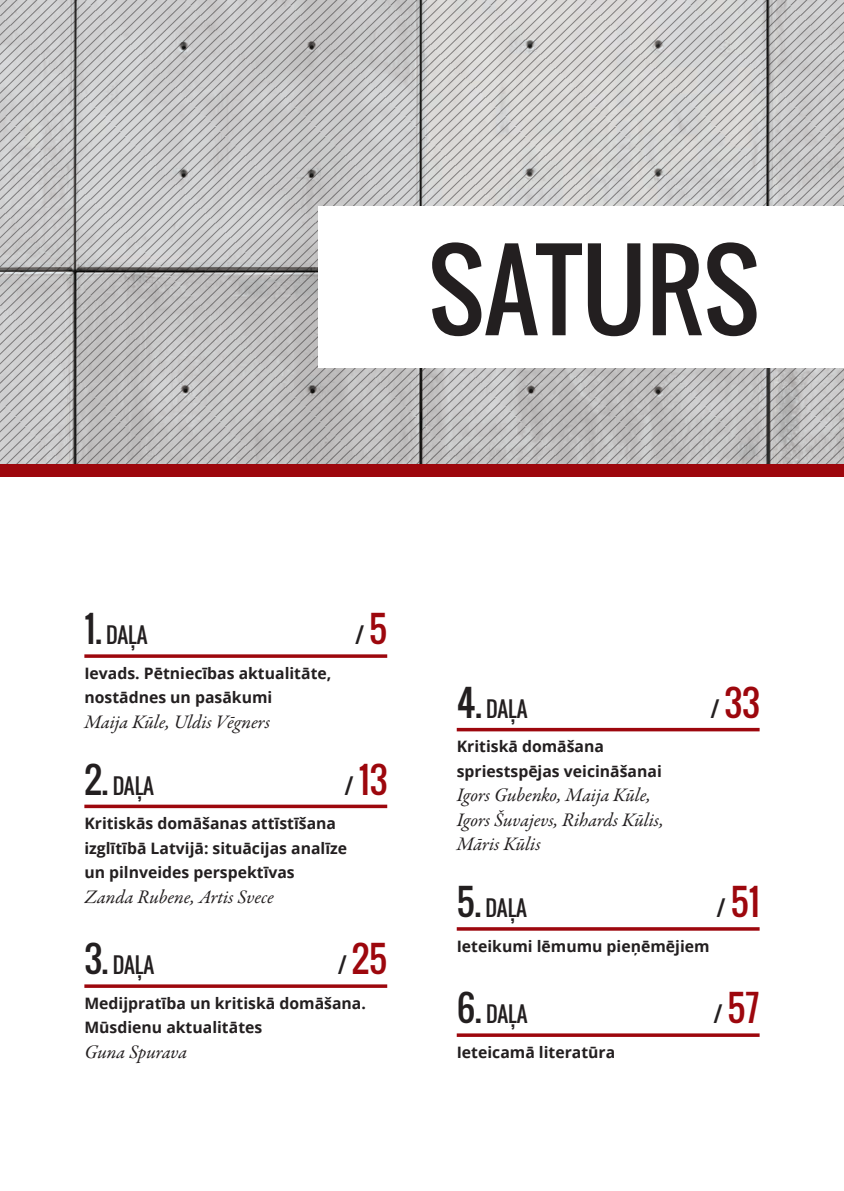
<style>
.page{position:relative;width:844px;height:1191px;background:#fff}
.page>*{position:absolute;margin:0;border:0;box-sizing:border-box;transform-origin:0 0}
.t1{font:105px "Oswald";color:#231f20}
.t2{font:35px "Oswald";color:#9d070d}
.t3{font:21px "Oswald";color:#231f20}
.t4{font:italic 19.25px/24.5px "Garamond Premr Pro";letter-spacing:-.005em;color:#231f20}
.t5{font:700 15.75px/24.5px "Open Sans";color:#231f20}
.s1{font-size:35px}
.s2{font-size:35px;color:#9d070d}
.s3{font-size:21px;color:#231f20}
</style>
<div class="page">
<svg style="left:84px;top:654px;width:303px;height:4px"></svg>
<svg style="left:84px;top:804px;width:303px;height:4px"></svg>
<svg style="left:84px;top:984px;width:303px;height:4px"></svg>
<hr style="left:456px;top:728px;width:303px;height:3px;background:#9d070d">
<hr style="left:456px;top:927px;width:303px;height:3px;background:#9d070d">
<svg style="left:456px;top:1033px;width:303px;height:4px"></svg>
<svg style="left:0;top:0;width:843px;height:464px;background:#bfbfbf"></svg>
<div style="left:318px;top:206px;width:525px;height:161px;background:#fff"></div>
<div style="left:0;top:464px;width:843px;height:13px;background:#9d070d"></div>
<h1 class="t1" style="left:428px;top:211px;width:271px">SATURS</h1>
<h3 class="t3" style="left:84px;top:619px;width:64px"><span class="s1">1.</span> DAĻA</h3>
<h3 class="t3" style="left:355px;top:619px;width:33px">/ <span class="s2">5</span></h3>
<p class="t5" style="left:84px;top:660px;width:248px">Ievads. Pētniecības aktualitāte, nostādnes un pasākumi</p>
<p class="t4" style="left:84px;top:710px;width:187px">Maija Kūle, Uldis Vēgners</p>
<h3 class="t3" style="left:84px;top:770px;width:71px"><span class="s1">2.</span> DAĻA</h3>
<h2 class="t2" style="left:345px;top:753px;width:44px"><span class="s3">/</span> 13</h2>
<p class="t5" style="left:84px;top:810px;width:264px">Kritiskās domāšanas attīstīšana izglītībā Latvijā: situācijas analīze un pilnveides perspektīvas</p>
<p class="t4" style="left:84px;top:885px;width:191px">Zanda Rubene, Artis Svece</p>
<h3 class="t3" style="left:84px;top:949px;width:71px"><span class="s1">3.</span> DAĻA</h3>
<h2 class="t2" style="left:338px;top:933px;width:51px"><span class="s3">/</span> 25</h2>
<p class="t5" style="left:84px;top:990px;width:283px">Medijpratība un kritiskā domāšana.<br>Mūsdienu aktualitātes</p>
<p class="t4" style="left:84px;top:1040px;width:104px">Guna Spurava</p>
<h3 class="t3" style="left:456px;top:693px;width:72px"><span class="s1">4.</span> DAĻA</h3>
<h2 class="t2" style="left:710px;top:676px;width:50px"><span class="s3">/</span> 33</h2>
<p class="t5" style="left:456px;top:734px;width:206px">Kritiskā domāšana spriestspējas veicināšanai</p>
<p class="t4" style="left:456px;top:784px;width:208px">Igors Gubenko, Maija Kūle,<br>Igors Šuvajevs, Rihards Kūlis,<br>Māris Kūlis</p>
<h3 class="t3" style="left:456px;top:892px;width:71px"><span class="s1">5.</span> DAĻA</h3>
<h2 class="t2" style="left:716px;top:875px;width:44px"><span class="s3">/</span> 51</h2>
<p class="t5" style="left:456px;top:933px;width:254px">Ieteikumi lēmumu pieņēmējiem</p>
<h3 class="t3" style="left:456px;top:998px;width:72px"><span class="s1">6.</span> DAĻA</h3>
<h2 class="t2" style="left:713px;top:982px;width:47px"><span class="s3">/</span> 57</h2>
<p class="t5" style="left:456px;top:1039px;width:160px">Ieteicamā literatūra</p>
</div>
